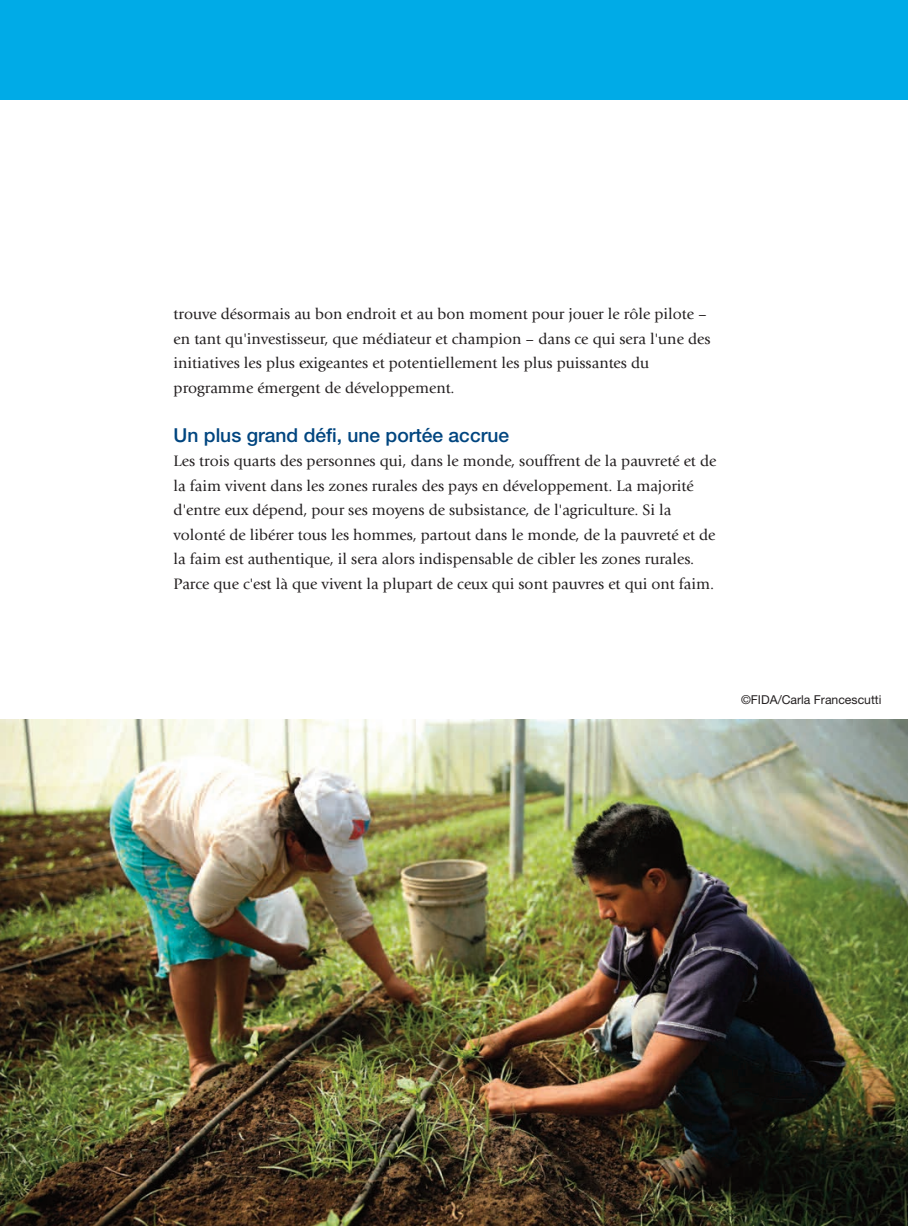
<style>
.page{position:relative;width:908px;height:1226px;background:#fff}
.page>*{position:absolute;margin:0;border:0;box-sizing:border-box;transform-origin:0 0}
.t1{font:500 19.25px "Helvetica Neue";color:#01457f}
.t2{font:15.75px/24.5px "Giovanni";color:#231f20}
.t3{font:12.25px "Helvetica Neue";color:#231f20}
</style>
<div class="page">
<img style="left:0;top:719px;width:908px;height:506px">
<div style="left:0;top:0;width:908px;height:99px;background:#00abe7"></div>
<p class="t2" style="left:174px;top:303px;width:538px">trouve désormais au bon endroit et au bon moment pour jouer le rôle pilote – en tant qu'investisseur, que médiateur et champion – dans ce qui sera l'une des initiatives les plus exigeantes et potentiellement les plus puissantes du programme émergent de développement.</p>
<p class="t1" style="left:174px;top:428px;width:337px">Un plus grand défi, une portée accrue</p>
<p class="t2" style="left:174px;top:450px;width:544px">Les trois quarts des personnes qui, dans le monde, souffrent de la pauvreté et de la faim vivent dans les zones rurales des pays en développement. La majorité d'entre eux dépend, pour ses moyens de subsistance, de l'agriculture. Si la volonté de libérer tous les hommes, partout dans le monde, de la pauvreté et de la faim est authentique, il sera alors indispensable de cibler les zones rurales.<br>Parce que c'est là que vivent la plupart de ceux qui sont pauvres et qui ont faim.</p>
<p class="t3" style="left:741px;top:695px;width:142px">©FIDA/Carla Francescutti</p>
</div>
